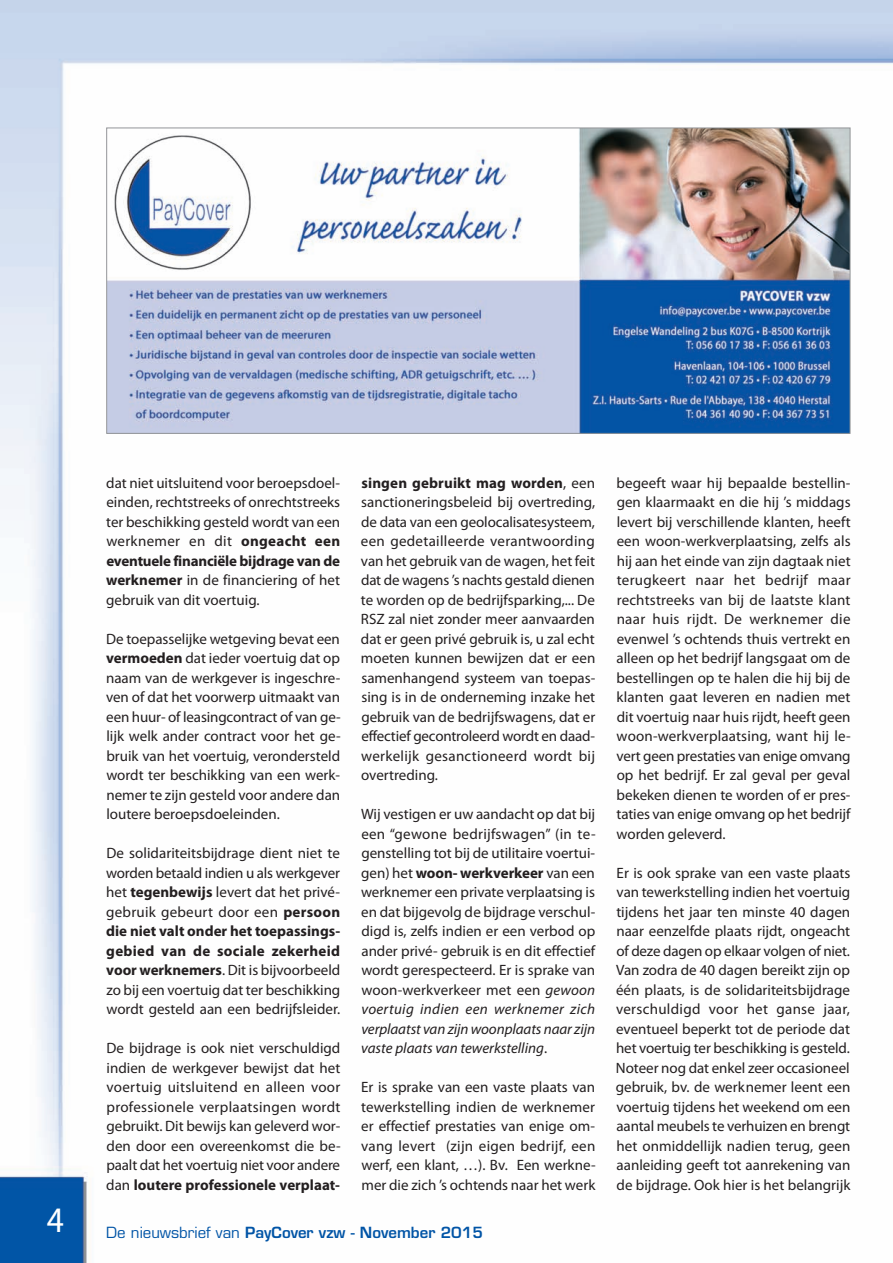
<style>
.page{position:relative;width:893px;height:1263px;background:#fff}
.page>*{position:absolute;margin:0;border:0;box-sizing:border-box;transform-origin:0 0}
.t1{font:semi-condensed 36px "Myriad Pro";color:#fff}
.t2{font:15px/19.5px "Myriad Pro";color:#231f20;text-align:justify}
.t3{font:600 15px "Eurostile LT Std";color:#0154a6}
.s1{font-weight:700}
.s2{font-style:italic}
.s3{font-weight:400}
</style>
<div class="page">
<img style="left:0;top:0;width:893px;height:1263px">
<img style="left:108px;top:130px;width:740px;height:302px">
<h1 class="t1" style="left:47px;top:1207px;width:19px">4</h1>
<p class="t2" style="left:106px;top:474px;width:236px">dat niet uitsluitend voor beroepsdoel&shy;einden, rechtstreeks of onrechtstreeks ter beschikking gesteld wordt van een werknemer en dit <span class="s1">ongeacht een eventuele financiële bijdrage van de werknemer</span> in de financiering of het gebruik van dit voertuig.</p>
<p class="t2" style="left:106px;top:630px;width:236px">De toepasselijke wetgeving bevat een <span class="s1">vermoeden</span> dat ieder voertuig dat op naam van de werkgever is ingeschre&shy;ven of dat het voorwerp uitmaakt van een huur- of leasingcontract of van ge&shy;lijk welk ander contract voor het ge&shy;bruik van het voertuig, verondersteld wordt ter beschikking van een werk&shy;nemer te zijn gesteld voor andere dan loutere beroepsdoeleinden.</p>
<p class="t2" style="left:106px;top:844px;width:236px">De solidariteitsbijdrage dient niet te worden betaald indien u als werkgever het <span class="s1">tegenbewijs</span> levert dat het privé&shy;gebruik gebeurt door een <span class="s1">persoon die niet valt onder het toepassings&shy;gebied van de sociale zekerheid voor werknemers</span>. Dit is bijvoorbeeld zo bij een voertuig dat ter beschikking wordt gesteld aan een bedrijfsleider.</p>
<p class="t2" style="left:106px;top:1039px;width:236px">De bijdrage is ook niet verschuldigd indien de werkgever bewijst dat het voertuig uitsluitend en alleen voor professionele verplaatsingen wordt gebruikt. Dit bewijs kan geleverd wor&shy;den door een overeenkomst die be&shy;paalt dat het voertuig niet voor andere dan <span class="s1">loutere professionele verplaat-</span></p>
<p class="t2" style="left:361px;top:474px;width:236px"><span class="s1">singen gebruikt mag worden</span>, een sanctioneringsbeleid bij overtreding, de data van een geolocalisatesysteem, een gedetailleerde verantwoording van het gebruik van de wagen, het feit dat de wagens ’s nachts gestald dienen te worden op de bedrijfsparking,... De RSZ zal niet zonder meer aanvaarden dat er geen privé gebruik is, u zal echt moeten kunnen bewijzen dat er een samenhangend systeem van toepas&shy;sing is in de onderneming inzake het gebruik van de bedrijfswagens, dat er effectief gecontroleerd wordt en daad&shy;werkelijk gesanctioneerd wordt bij overtreding.</p>
<p class="t2" style="left:361px;top:805px;width:236px">Wij vestigen er uw aandacht op dat bij een “gewone bedrijfswagen” (in te&shy;genstelling tot bij de utilitaire voertui&shy;gen) het <span class="s1">woon- werkverkeer</span> van een werknemer een private verplaatsing is en dat bijgevolg de bijdrage verschul&shy;digd is, zelfs indien er een verbod op ander privé- gebruik is en dit effectief wordt gerespecteerd. Er is sprake van woon-werkverkeer met een <span class="s2">gewoon voertuig indien een werknemer zich verplaatst van zijn woonplaats naar zijn vaste plaats van tewerkstelling</span>.</p>
<p class="t2" style="left:361px;top:1078px;width:236px">Er is sprake van een vaste plaats van tewerkstelling indien de werknemer er effectief prestaties van enige om&shy;vang levert (zijn eigen bedrijf, een werf, een klant, …). Bv. Een werkne&shy;mer die zich ’s ochtends naar het werk</p>
<p class="t3" style="left:106px;top:1227px;width:378px"><span class="s3">De nieuwsbrief van</span> PayCover vzw - November 2015</p>
<p class="t2" style="left:616px;top:474px;width:236px">begeeft waar hij bepaalde bestellin&shy;gen klaarmaakt en die hij ’s middags levert bij verschillende klanten, heeft een woon-werkverplaatsing, zelfs als hij aan het einde van zijn dagtaak niet terugkeert naar het bedrijf maar rechtstreeks van bij de laatste klant naar huis rijdt. De werknemer die evenwel ’s ochtends thuis vertrekt en alleen op het bedrijf langsgaat om de bestellingen op te halen die hij bij de klanten gaat leveren en nadien met dit voertuig naar huis rijdt, heeft geen woon-werkverplaatsing, want hij le&shy;vert geen prestaties van enige omvang op het bedrijf. Er zal geval per geval bekeken dienen te worden of er pres&shy;taties van enige omvang op het bedrijf worden geleverd.</p>
<p class="t2" style="left:616px;top:864px;width:236px">Er is ook sprake van een vaste plaats van tewerkstelling indien het voertuig tijdens het jaar ten minste 40 dagen naar eenzelfde plaats rijdt, ongeacht of deze dagen op elkaar volgen of niet.<br>Van zodra de 40 dagen bereikt zijn op één plaats, is de solidariteitsbijdrage verschuldigd voor het ganse jaar, eventueel beperkt tot de periode dat het voertuig ter beschikking is gesteld.<br>Noteer nog dat enkel zeer occasioneel gebruik, bv. de werknemer leent een voertuig tijdens het weekend om een aantal meubels te verhuizen en brengt het onmiddellijk nadien terug, geen aanleiding geeft tot aanrekening van de bijdrage. Ook hier is het belangrijk</p>
</div>
